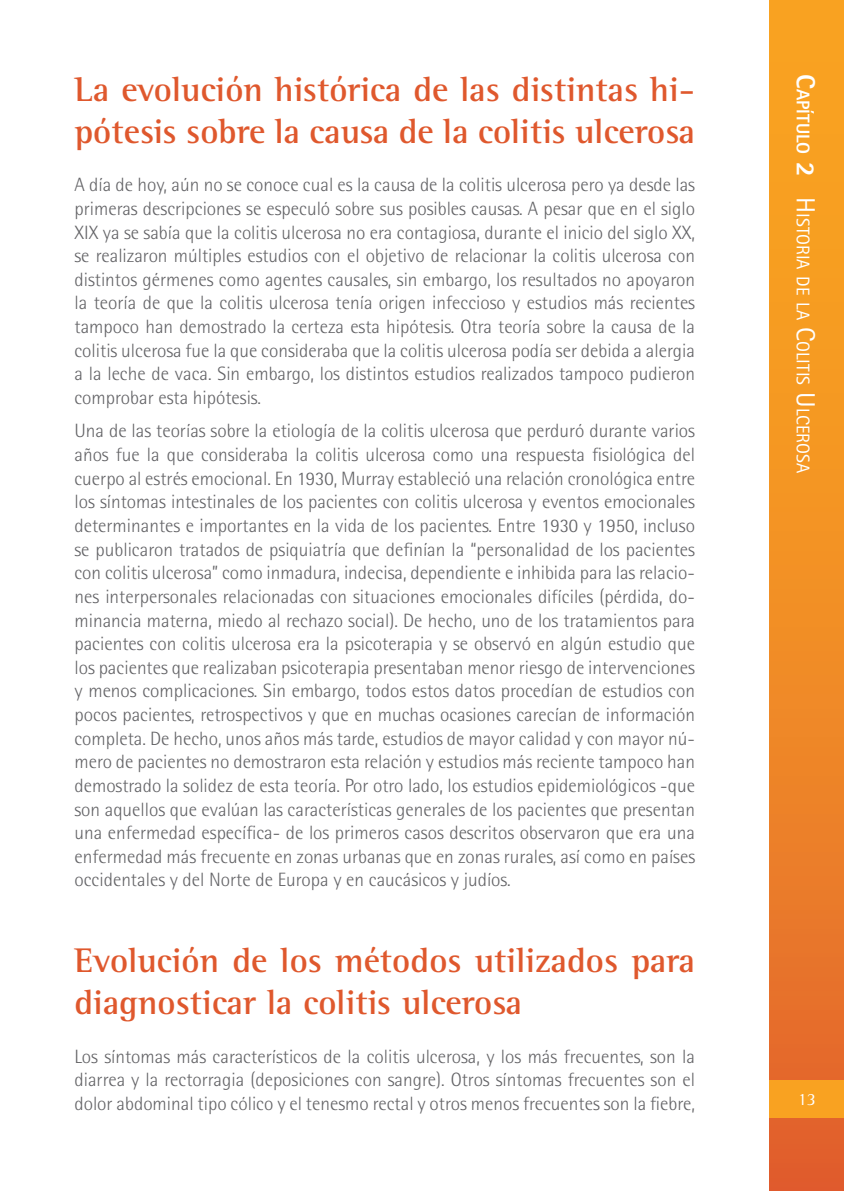
<style>
.page{position:relative;width:844px;height:1191px;background:#fff}
.page>*{position:absolute;margin:0;border:0;box-sizing:border-box;transform-origin:0 0}
.t1{font:700 35px/42px "Rotis Semi Serif";color:#df582d}
.t2{font:300 19.25px/23.6px "Rotis Semi Sans";color:#636366;text-align:justify}
.t3{font:18.38px "Rotis Sans Serif";color:#fff}
.t4{font:17.5px "Rotis Semi Serif";color:#fff}
.s1{font-weight:800;font-size:26.25px}
.s2{font-weight:800}
.s3{font-size:26.25px}
</style>
<div class="page">
<div style="left:769px;top:0;width:74px;height:1191px;background:linear-gradient(to bottom,#fdad1f,#e4682d)"></div>
<div style="left:769px;top:1080px;width:74px;height:37px;background:#f9a221"></div>
<h1 class="t1" style="left:74px;top:68px;width:622px">La evolución histórica de las distintas hi&shy;pótesis sobre la causa de la colitis ulcerosa</h1>
<p class="t2" style="left:74px;top:173px;width:622px">A día de hoy, aún no se conoce cual es la causa de la colitis ulcerosa pero ya desde las primeras descripciones se especuló sobre sus posibles causas. A pesar que en el siglo XIX ya se sabía que la colitis ulcerosa no era contagiosa, durante el inicio del siglo XX, se realizaron múltiples estudios con el objetivo de relacionar la colitis ulcerosa con distintos gérmenes como agentes causales, sin embargo, los resultados no apoyaron la teoría de que la colitis ulcerosa tenía origen infeccioso y estudios más recientes tampoco han demostrado la certeza esta hipótesis. Otra teoría sobre la causa de la colitis ulcerosa fue la que consideraba que la colitis ulcerosa podía ser debida a alergia a la leche de vaca. Sin embargo, los distintos estudios realizados tampoco pudieron comprobar esta hipótesis.</p>
<p class="t2" style="left:74px;top:419px;width:622px">Una de las teorías sobre la etiología de la colitis ulcerosa que perduró durante varios años fue la que consideraba la colitis ulcerosa como una respuesta fisiológica del cuerpo al estrés emocional. En 1930, Murray estableció una relación cronológica entre los síntomas intestinales de los pacientes con colitis ulcerosa y eventos emocionales determinantes e importantes en la vida de los pacientes. Entre 1930 y 1950, incluso se publicaron tratados de psiquiatría que definían la “personalidad de los pacientes con colitis ulcerosa” como inmadura, indecisa, dependiente e inhibida para las relacio&shy;nes interpersonales relacionadas con situaciones emocionales difíciles (pérdida, do&shy;minancia materna, miedo al rechazo social). De hecho, uno de los tratamientos para pacientes con colitis ulcerosa era la psicoterapia y se observó en algún estudio que los pacientes que realizaban psicoterapia presentaban menor riesgo de intervenciones y menos complicaciones. Sin embargo, todos estos datos procedían de estudios con pocos pacientes, retrospectivos y que en muchas ocasiones carecían de información completa. De hecho, unos años más tarde, estudios de mayor calidad y con mayor nú&shy;mero de pacientes no demostraron esta relación y estudios más reciente tampoco han demostrado la solidez de esta teoría. Por otro lado, los estudios epidemiológicos -que son aquellos que evalúan las características generales de los pacientes que presentan una enfermedad específica- de los primeros casos descritos observaron que era una enfermedad más frecuente en zonas urbanas que en zonas rurales, así como en países occidentales y del Norte de Europa y en caucásicos y judíos.</p>
<h1 class="t1" style="left:74px;top:939px;width:622px">Evolución de los métodos utilizados para diagnosticar la colitis ulcerosa</h1>
<p class="t2" style="left:74px;top:1044px;width:622px">Los síntomas más característicos de la colitis ulcerosa, y los más frecuentes, son la diarrea y la rectorragia (deposiciones con sangre). Otros síntomas frecuentes son el dolor abdominal tipo cólico y el tenesmo rectal y otros menos frecuentes son la fiebre,</p>
<p class="t3" style="left:813px;top:74px;width:400px;rotate:90deg"><span class="s1">C</span><span class="s2">apítulo</span> <span class="s1">2</span> <span class="s3">H</span>istoria de la <span class="s3">C</span>olitis <span class="s3">U</span>lcerosa</p>
<p class="t4" style="left:797px;top:1089px;width:20px">13</p>
</div>
